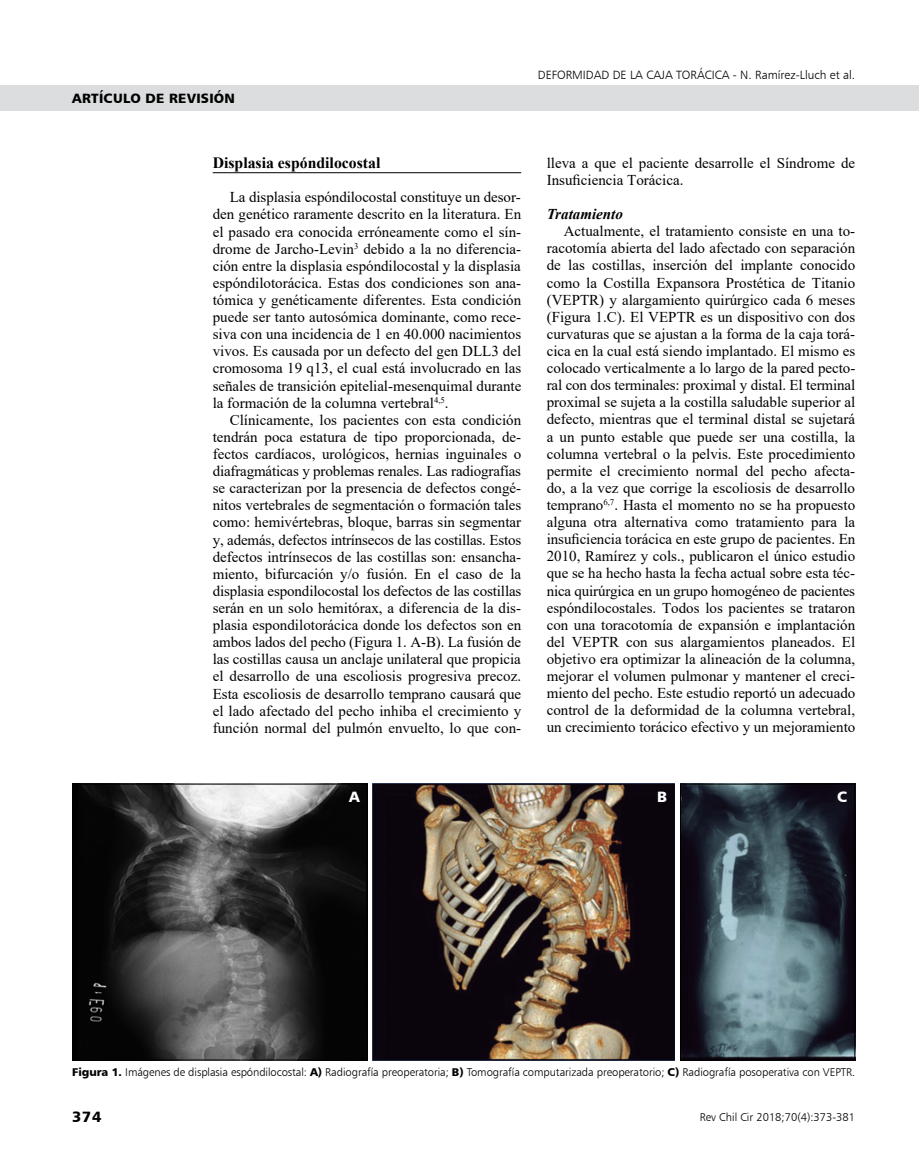
<style>
.page{position:relative;width:919px;height:1170px;background:#fff}
.page>*{position:absolute;margin:0;border:0;box-sizing:border-box;transform-origin:0 0}
.t1{font:700 15.75px "Times New Roman";color:#000}
.t2{font:15px/17.1px "Times New Roman";color:#000;text-align:justify}
.t3{font:italic 700 15px "Times New Roman";color:#000}
.t4{font:15px "Humanist 777 BT Black B";color:#000}
.t5{font:15px "Humanist 777 BT Black B";color:#fff}
.t6{font:13.5px "Humanist 777 BT Black B";letter-spacing:.02em;color:#000}
.t7{font:12px "Humanist 777 BT Light B";color:#000}
.t8{font:11.25px "Humanist 777 BT Light B";letter-spacing:-.005em;color:#000}
.s1{font-family:"Humanist 777 BT Black B"}
</style>
<div class="page">
<div style="left:0;top:85px;width:918px;height:26px;background:#dcddde"></div>
<hr style="left:213px;top:172px;width:308px;height:1px;background:#000">
<img style="left:74px;top:785px;width:291px;height:273px">
<div style="left:72px;top:783px;width:295px;height:277px;border:1px solid #000"></div>
<img style="left:374px;top:785px;width:298px;height:273px">
<div style="left:372px;top:783px;width:302px;height:277px;border:1px solid #000"></div>
<img style="left:682px;top:785px;width:171px;height:273px">
<div style="left:680px;top:783px;width:175px;height:277px;border:1px solid #000"></div>
<p class="t6" style="left:72px;top:90px;width:164px">ARTÍCULO DE REVISIÓN</p>
<p class="t7" style="left:537px;top:67px;width:319px">De formidad de la caja torácica - N. Ramírez-Lluch et al.</p>
<p class="t1" style="left:213px;top:151px;width:169px">Displasia espóndilocostal</p>
<p class="t2" style="left:213px;top:188px;width:310px;text-indent:17px">La displasia espóndilocostal constituye un desor&shy;den genético raramente descrito en la literatura. En el pasado era conocida erróneamente como el sín&shy;drome de Jarcho-Levin<sup>3</sup> debido a la no diferencia&shy;ción entre la displasia espóndilocostal y la displasia espóndilotorácica. Estas dos condiciones son ana&shy;tómica y genéticamente diferentes. Esta condición puede ser tanto autosómica dominante, como rece&shy;siva con una incidencia de 1 en 40.000 nacimientos vivos. Es causada por un defecto del gen DLL3 del cromosoma 19 q13, el cual está involucrado en las señales de transición epitelial-mesenquimal durante la formación de la columna vertebral<sup>4,5</sup>.</p>
<p class="t2" style="left:213px;top:410px;width:310px;text-indent:17px">Clínicamente, los pacientes con esta condición tendrán poca estatura de tipo proporcionada, de&shy;fectos cardíacos, urológicos, hernias inguinales o diafragmáticas y problemas renales. Las radiografías se caracterizan por la presencia de defectos congé&shy;nitos vertebrales de segmentación o formación tales como: hemivértebras, bloque, barras sin segmentar y, además, defectos intrínsecos de las costillas. Estos defectos intrínsecos de las costillas son: ensancha&shy;miento, bifurcación y/o fusión. En el caso de la displasia espondilocostal los defectos de las costillas serán en un solo hemitórax, a diferencia de la dis&shy;plasia espondilotorácica donde los defectos son en ambos lados del pecho (Figura 1. A-B). La fusión de las costillas causa un anclaje unilateral que propicia el desarrollo de una escoliosis progresiva precoz.<br>Esta escoliosis de desarrollo temprano causará que el lado afectado del pecho inhiba el crecimiento y función normal del pulmón envuelto, lo que con-</p>
<p class="t2" style="left:546px;top:154px;width:310px">lleva a que el paciente desarrolle el Síndrome de<br>Insuficiencia Torácica.</p>
<p class="t3" style="left:546px;top:204px;width:78px">Tratamiento</p>
<p class="t2" style="left:546px;top:222px;width:310px;text-indent:17px">Actualmente, el tratamiento consiste en una to&shy;racotomía abierta del lado afectado con separación de las costillas, inserción del implante conocido como la Costilla Expansora Prostética de Titanio (VEPTR) y alargamiento quirúrgico cada 6 meses (Figura 1.C). El VEPTR es un dispositivo con dos curvaturas que se ajustan a la forma de la caja torá&shy;cica en la cual está siendo implantado. El mismo es colocado verticalmente a lo largo de la pared pecto&shy;ral con dos terminales: proximal y distal. El terminal proximal se sujeta a la costilla saludable superior al defecto, mientras que el terminal distal se sujetará a un punto estable que puede ser una costilla, la columna vertebral o la pelvis. Este procedimiento permite el crecimiento normal del pecho afecta&shy;do, a la vez que corrige la escoliosis de desarrollo temprano<sup>6,7</sup>. Hasta el momento no se ha propuesto alguna otra alternativa como tratamiento para la insuficiencia torácica en este grupo de pacientes. En 2010, Ramírez y cols., publicaron el único estudio que se ha hecho hasta la fecha actual sobre esta téc&shy;nica quirúrgica en un grupo homogéneo de pacientes espóndilocostales. Todos los pacientes se trataron con una toracotomía de expansión e implantación del VEPTR con sus alargamientos planeados. El objetivo era optimizar la alineación de la columna, mejorar el volumen pulmonar y mantener el creci&shy;miento del pecho. Este estudio reportó un adecuado control de la deformidad de la columna vertebral, un crecimiento torácico efectivo y un mejoramiento</p>
<p class="t5" style="left:349px;top:787px;width:12px">A</p>
<p class="t5" style="left:657px;top:787px;width:11px">B</p>
<p class="t5" style="left:837px;top:787px;width:10px">C</p>
<p class="t8" style="left:72px;top:1065px;width:784px"><span class="s1">FIGURA 1.</span> Imágenes de displasia espóndilocostal: <span class="s1">A)</span> Radiografía preoperatoria; <span class="s1">B)</span> Tomografía computarizada preoperatorio; <span class="s1">C)</span> Radiografía posoperativa con VEPTR.</p>
<p class="t4" style="left:72px;top:1106px;width:31px">374</p>
<p class="t8" style="left:699px;top:1109px;width:157px">Rev Chil Cir 2018;70(4):373-381</p>
</div>
